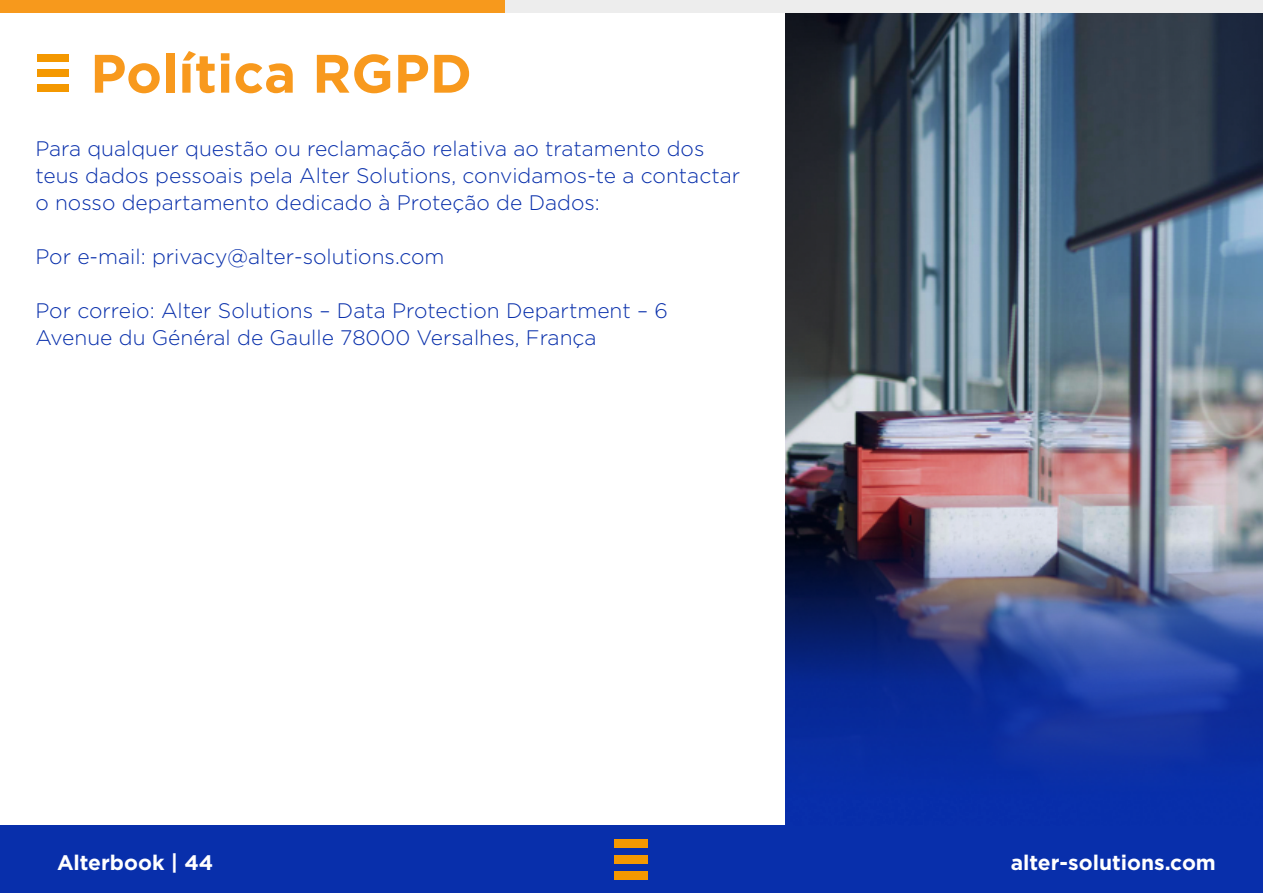
<style>
.page{position:relative;width:1263px;height:893px;background:#fff}
.page>*{position:absolute;margin:0;border:0;box-sizing:border-box;transform-origin:0 0}
.t1{font:700 54px "Gotham";color:#f8991d}
.t2{font:300 21px/27px "Gotham";color:#082fab}
.t3{font:700 21px "Gotham";color:#fff}
</style>
<div class="page">
<div style="left:0;top:825px;width:1263px;height:67px;background:#082fab"></div>
<div style="left:37px;top:54px;width:31px;height:8px;background:#f49800"></div>
<div style="left:37px;top:84px;width:31px;height:8px;background:#f49800"></div>
<div style="left:37px;top:69px;width:31px;height:8px;background:#f49800"></div>
<div style="left:614px;top:839px;width:34px;height:8px;background:#f49800"></div>
<div style="left:614px;top:871px;width:34px;height:8px;background:#f49800"></div>
<div style="left:614px;top:855px;width:34px;height:8px;background:#f49800"></div>
<img style="left:786px;top:12px;width:477px;height:813px">
<div style="left:0;top:0;width:252px;height:12px;background:#f7991c"></div>
<div style="left:252px;top:0;width:253px;height:12px;background:#f7991c"></div>
<div style="left:506px;top:0;width:252px;height:12px;background:#ededed"></div>
<div style="left:758px;top:0;width:253px;height:12px;background:#ededed"></div>
<div style="left:1011px;top:0;width:252px;height:12px;background:#ededed"></div>
<h1 class="t1" style="left:90px;top:42px;width:383px">Política RGPD</h1>
<p class="t2" style="left:35px;top:135px;width:706px">Para qualquer questão ou reclamação relativa ao tratamento dos teus dados pessoais pela Alter Solutions, convidamos-te a contactar o nosso departamento dedicado à Proteção de Dados:</p>
<p class="t2" style="left:35px;top:243px;width:411px">Por e-mail: privacy@alter-solutions.com</p>
<p class="t2" style="left:35px;top:297px;width:634px">Por correio: Alter Solutions – Data Protection Department – 6<br>Avenue du Général de Gaulle 78000 Versalhes, França</p>
<p class="t3" style="left:57px;top:850px;width:158px">Alterbook | 44</p>
<p class="t3" style="left:1011px;top:850px;width:207px">alter-solutions.com</p>
</div>
